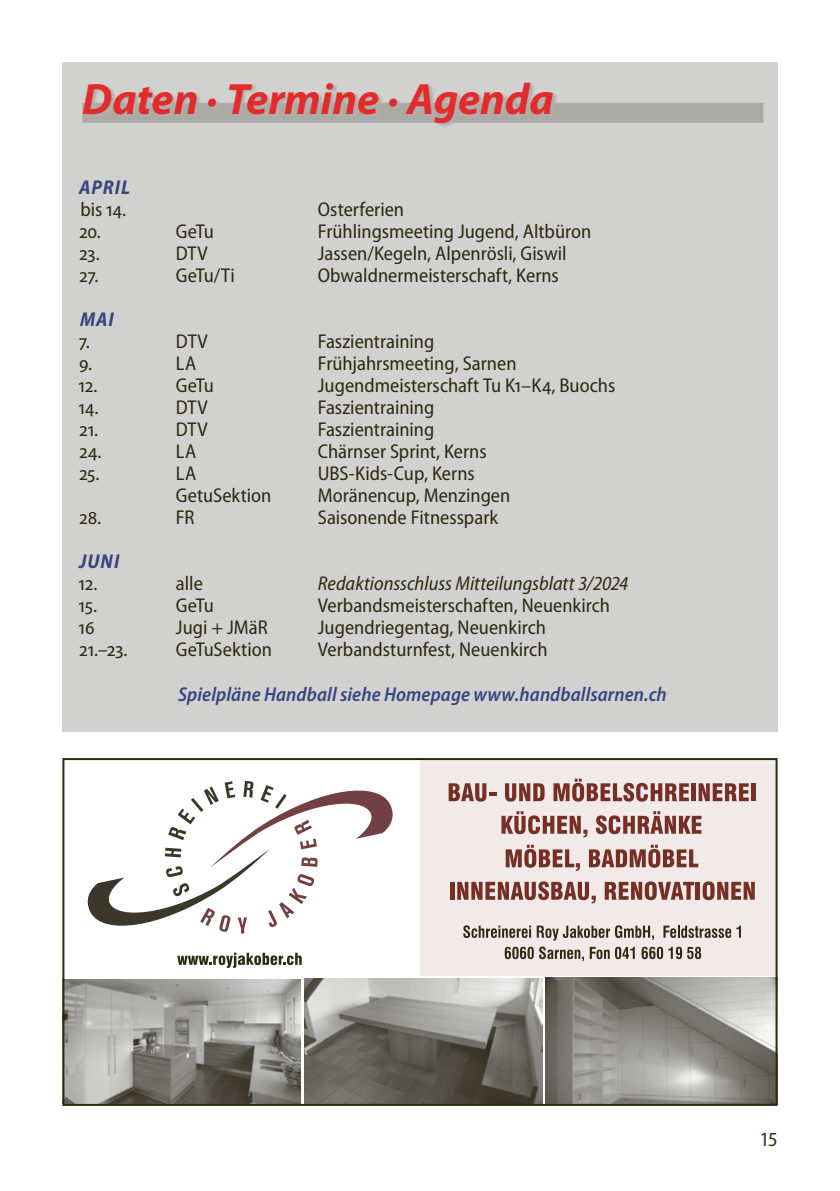
<style>
.page{position:relative;width:840px;height:1191px;background:#fff}
.page>*{position:absolute;margin:0;border:0;box-sizing:border-box;transform-origin:0 0}
.t1{font:italic 700 44px "Myriad Pro";color:#e42b2b}
.t2{font:semi-condensed 20px "Myriad Pro";color:#2f2912}
.t3{font:italic 600 semi-condensed 20px "Myriad Pro";letter-spacing:.005em;color:#39457f}
.t4{font:italic semi-condensed 20px "Myriad Pro";color:#2f2912}
.t5{font:italic 700 semi-condensed 20px "Myriad Pro";letter-spacing:.05em;color:#39457f}
</style>
<div class="page">
<div style="left:62px;top:62px;width:715px;height:669px;background:#d1d1cf"></div>
<div style="left:82px;top:103px;width:681px;height:20px;background:#acaaa4"></div>
<svg style="left:86px;top:84px;width:472px;height:42px"></svg>
<svg style="left:87px;top:781px;width:306px;height:153px"></svg>
<div style="left:420px;top:758px;width:357px;height:217px;background:#f1eae9"></div>
<svg style="left:448px;top:783px;width:48px;height:18px"></svg>
<svg style="left:505px;top:783px;width:39px;height:18px"></svg>
<svg style="left:553px;top:778px;width:135px;height:23px"></svg>
<hr style="left:691px;top:783px;width:4px;height:18px;background:#762f25">
<svg style="left:698px;top:783px;width:50px;height:18px"></svg>
<div style="left:750px;top:783px;width:5px;height:18px;background:#762f25"></div>
<svg style="left:505px;top:844px;width:74px;height:27px"></svg>
<svg style="left:588px;top:844px;width:110px;height:23px"></svg>
<hr style="left:450px;top:882px;width:4px;height:17px;background:#762f25">
<svg style="left:457px;top:881px;width:138px;height:22px"></svg>
<svg style="left:604px;top:881px;width:89px;height:19px"></svg>
<hr style="left:695px;top:882px;width:4px;height:17px;background:#762f25">
<svg style="left:702px;top:881px;width:52px;height:19px"></svg>
<svg style="left:501px;top:811px;width:86px;height:26px"></svg>
<svg style="left:595px;top:811px;width:106px;height:23px"></svg>
<svg style="left:177px;top:952px;width:124px;height:16px"></svg>
<svg style="left:463px;top:925px;width:190px;height:15px"></svg>
<svg style="left:663px;top:925px;width:67px;height:13px"></svg>
<svg style="left:736px;top:925px;width:4px;height:12px"></svg>
<svg style="left:504px;top:946px;width:79px;height:15px"></svg>
<svg style="left:589px;top:946px;width:45px;height:13px"></svg>
<svg style="left:641px;top:946px;width:21px;height:13px"></svg>
<svg style="left:668px;top:946px;width:32px;height:13px"></svg>
<img style="left:545px;top:977px;width:229px;height:126px">
<img style="left:65px;top:979px;width:235px;height:124px">
<img style="left:304px;top:978px;width:238px;height:125px">
<div style="left:62px;top:758px;width:715px;height:348px;border:2px solid #2f2912"></div>
<h1 class="t1" style="left:82px;top:75px;width:473px">Daten · Termine · Agenda</h1>
<p class="t5" style="left:79px;top:176px;width:52px">APRIL</p>
<p class="t2" style="left:80px;top:198px;width:47px">bis 14.</p>
<p class="t2" style="left:317px;top:198px;width:88px">Osterferien</p>
<p class="t2" style="left:79px;top:220px;width:23px">20.</p>
<p class="t2" style="left:176px;top:220px;width:39px">GeTu</p>
<p class="t2" style="left:317px;top:220px;width:275px">Frühlingsmeeting Jugend, Altbüron</p>
<p class="t2" style="left:79px;top:242px;width:22px">23.</p>
<p class="t2" style="left:176px;top:242px;width:33px">DTV</p>
<p class="t2" style="left:317px;top:242px;width:250px">Jassen/Kegeln, Alpenrösli, Giswil</p>
<p class="t2" style="left:79px;top:264px;width:20px">27.</p>
<p class="t2" style="left:176px;top:264px;width:60px">GeTu/Ti</p>
<p class="t2" style="left:317px;top:264px;width:242px">Obwaldnermeisterschaft, Kerns</p>
<p class="t5" style="left:80px;top:308px;width:35px">MAI</p>
<p class="t2" style="left:79px;top:330px;width:12px">7.</p>
<p class="t2" style="left:176px;top:330px;width:33px">DTV</p>
<p class="t2" style="left:317px;top:330px;width:118px">Faszientraining</p>
<p class="t2" style="left:79px;top:352px;width:15px">9.</p>
<p class="t2" style="left:176px;top:352px;width:22px">LA</p>
<p class="t2" style="left:317px;top:352px;width:200px">Frühjahrsmeeting, Sarnen</p>
<p class="t2" style="left:79px;top:374px;width:20px">12.</p>
<p class="t2" style="left:176px;top:374px;width:39px">GeTu</p>
<p class="t2" style="left:317px;top:374px;width:299px">Jugendmeisterschaft Tu K1–K4, Buochs</p>
<p class="t2" style="left:79px;top:396px;width:22px">14.</p>
<p class="t2" style="left:176px;top:396px;width:33px">DTV</p>
<p class="t2" style="left:317px;top:396px;width:118px">Faszientraining</p>
<p class="t2" style="left:79px;top:418px;width:20px">21.</p>
<p class="t2" style="left:176px;top:418px;width:33px">DTV</p>
<p class="t2" style="left:317px;top:418px;width:118px">Faszientraining</p>
<p class="t2" style="left:79px;top:440px;width:24px">24.</p>
<p class="t2" style="left:176px;top:440px;width:22px">LA</p>
<p class="t2" style="left:317px;top:440px;width:170px">Chärnser Sprint, Kerns</p>
<p class="t2" style="left:79px;top:462px;width:22px">25.</p>
<p class="t2" style="left:176px;top:462px;width:22px">LA</p>
<p class="t2" style="left:317px;top:462px;width:158px">UBS-Kids-Cup, Kerns</p>
<p class="t2" style="left:176px;top:484px;width:97px">GetuSektion</p>
<p class="t2" style="left:317px;top:484px;width:194px">Moränencup, Menzingen</p>
<p class="t2" style="left:79px;top:506px;width:23px">28.</p>
<p class="t2" style="left:176px;top:506px;width:20px">FR</p>
<p class="t2" style="left:317px;top:506px;width:182px">Saisonende Fitnesspark</p>
<p class="t5" style="left:79px;top:550px;width:42px">JUNI</p>
<p class="t2" style="left:79px;top:572px;width:20px">12.</p>
<p class="t2" style="left:176px;top:572px;width:28px">alle</p>
<p class="t4" style="left:317px;top:572px;width:312px">Redaktionsschluss Mitteilungsblatt 3/2024</p>
<p class="t2" style="left:79px;top:594px;width:20px">15.</p>
<p class="t2" style="left:176px;top:594px;width:39px">GeTu</p>
<p class="t2" style="left:317px;top:594px;width:293px">Verbandsmeisterschaften, Neuenkirch</p>
<p class="t2" style="left:79px;top:616px;width:18px">16</p>
<p class="t2" style="left:176px;top:616px;width:93px">Jugi + JMäR</p>
<p class="t2" style="left:317px;top:616px;width:229px">Jugendriegentag, Neuenkirch</p>
<p class="t2" style="left:79px;top:638px;width:50px">21.–23.</p>
<p class="t2" style="left:176px;top:638px;width:97px">GeTuSektion</p>
<p class="t2" style="left:317px;top:638px;width:231px">Verbandsturnfest, Neuenkirch</p>
<p class="t3" style="left:178px;top:683px;width:490px">Spielpläne Handball siehe Homepage www.handballsarnen.ch</p>
<p class="t2" style="left:759px;top:1128px;width:19px">15</p>
</div>
